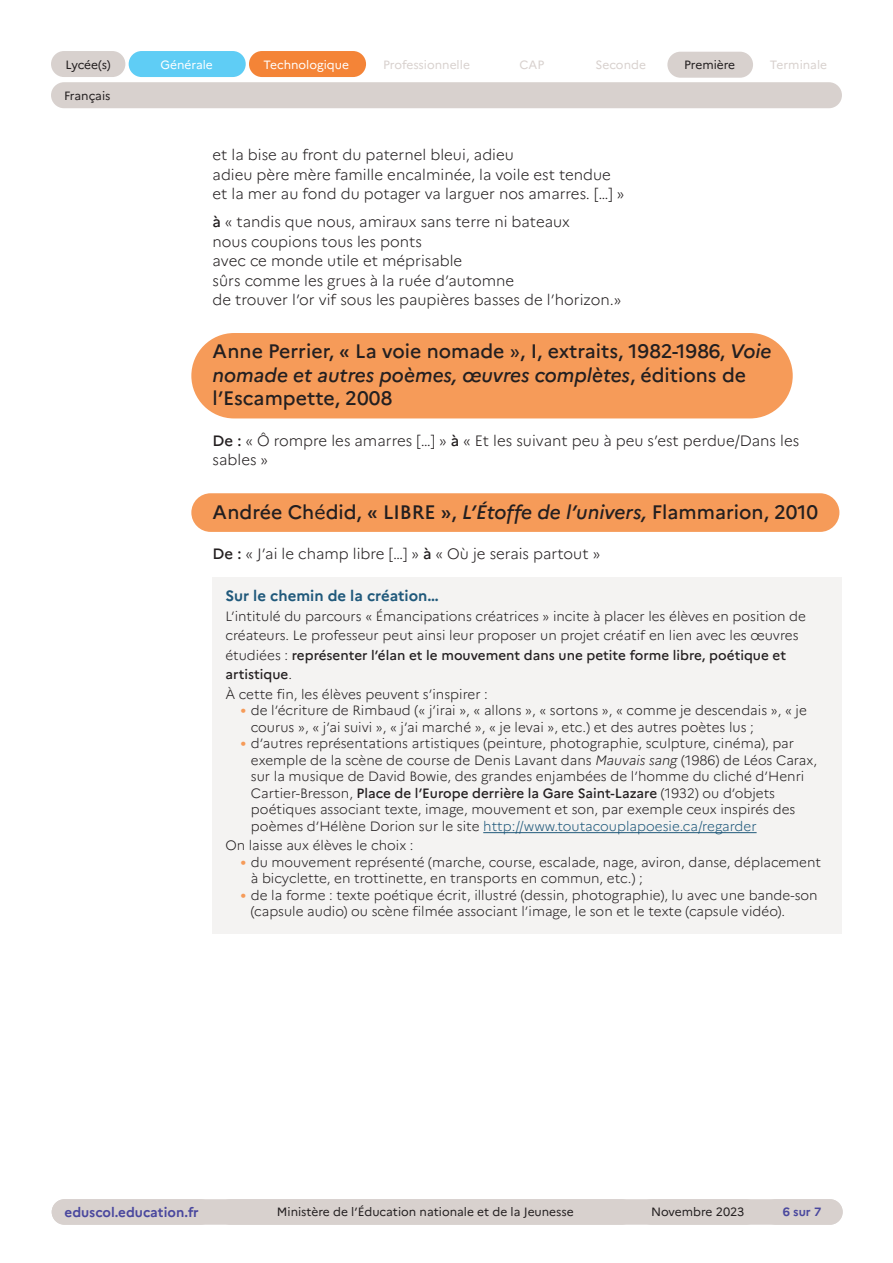
<style>
.page{position:relative;width:893px;height:1263px;background:#fff}
.page>*{position:absolute;margin:0;border:0;box-sizing:border-box;transform-origin:0 0}
.t1{font:500 19.5px/23.4px "Marianne";color:#231f20}
.t2{font:300 15px/19.5px "Marianne";color:#231f20}
.t3{font:700 15px "Marianne";color:#20597b}
.t4{font:300 13.5px/16.5px "Marianne";color:#231f20}
.t5{font:700 13.5px "Marianne";color:#4a489e}
.t6{font:12px "Marianne";color:#231f20}
.t7{font:12px "Marianne";color:#d8d1ce}
.t8{font:12px "Marianne";color:#fff}
.t9{font:700 12px "Marianne";color:#4a489e}
.s1{font-weight:500}
.s2{font-weight:400}
.s3{font-style:italic}
.s4{font-weight:400;font-size:16.5px;color:#f69b59}
.s5{color:#20597b}
</style>
<div class="page">
<div style="left:52px;top:1199px;width:791px;height:26px;background:#d8d1ce;border-radius:13px"></div>
<div style="left:51px;top:51px;width:74px;height:26px;background:#d8d1ce;border-radius:13px"></div>
<div style="left:129px;top:51px;width:117px;height:26px;background:#5fcdf5;border-radius:13px"></div>
<div style="left:249px;top:51px;width:117px;height:26px;background:#f48437;border-radius:13px"></div>
<div style="left:667px;top:52px;width:86px;height:26px;background:#d8d1ce;border-radius:13px"></div>
<div style="left:51px;top:82px;width:791px;height:26px;background:#d8d1ce;border-radius:13px"></div>
<div style="left:191px;top:333px;width:602px;height:85px;background:#f69b59;border-radius:43px"></div>
<div style="left:191px;top:493px;width:648px;height:39px;background:#f69b59;border-radius:19px"></div>
<div style="left:213px;top:577px;width:629px;height:356px;background:#f4f3f2"></div>
<hr style="left:483px;top:832px;width:274px;height:1px;background:#20597b">
<p class="t6" style="left:65px;top:57px;width:47px">Lycée(s)</p>
<p class="t8" style="left:160px;top:57px;width:54px">Générale</p>
<p class="t8" style="left:263px;top:57px;width:87px">Technologique</p>
<p class="t7" style="left:383px;top:57px;width:88px">Professionnelle</p>
<p class="t7" style="left:520px;top:58px;width:26px">CAP</p>
<p class="t7" style="left:596px;top:58px;width:52px">Seconde</p>
<p class="t6" style="left:684px;top:58px;width:53px">Première</p>
<p class="t7" style="left:770px;top:58px;width:59px">Terminale</p>
<p class="t6" style="left:64px;top:88px;width:48px">Français</p>
<p class="t2" style="left:213px;top:145px;width:413px">et la bise au front du paternel bleui, adieu<br>adieu père mère famille encalminée, la voile est tendue et la mer au fond du potager va larguer nos amarres. […] »</p>
<p class="t2" style="left:213px;top:212px;width:410px"><span class="s1">à</span> « tandis que nous, amiraux sans terre ni bateaux<br>nous coupions tous les ponts<br>avec ce monde utile et méprisable<br>sûrs comme les grues à la ruée d’automne<br>de trouver l’or vif sous les paupières basses de l’horizon.»</p>
<h1 class="t1" style="left:213px;top:340px;width:560px">Anne Perrier, « La voie nomade <span class="s2">»</span>, I, extraits, 1982-1986, <span class="s3">Voie nomade et autres poèmes, œuvres complètes</span>, éditions de l’Escampette, 2008</h1>
<p class="t2" style="left:213px;top:431px;width:588px"><span class="s1">De :</span> « Ô rompre les amarres […] » <span class="s1">à</span> « Et les suivant peu à peu s’est perdue/Dans les sables »</p>
<h1 class="t1" style="left:213px;top:500px;width:607px">Andrée Ch<span class="s2">é</span>did, « LIBRE », <span class="s3">L’Étoffe de l’univers,</span> Flammarion, 2010</h1>
<p class="t2" style="left:213px;top:544px;width:389px"><span class="s1">De :</span> « J’ai le champ libre […] » <span class="s1">à</span> « Où je serais partout »</p>
<p class="t3" style="left:225px;top:587px;width:215px">Sur le chemin de la création…</p>
<p class="t4" style="left:225px;top:606px;width:582px;line-height:19.5px">L’intitulé du parcours « Émancipations créatrices » incite à placer les élèves en position de créateurs. Le professeur peut ainsi leur proposer un projet créatif en lien avec les œuvres étudiées : <span class="s1">représenter l’élan et le mouvement dans une petite forme libre, poétique et artistique</span>.<br>À cette fin, les élèves peuvent s’inspirer :</p>
<p class="t4" style="left:251px;top:702px;width:557px;text-indent:-10px"><span class="s4">•</span> de l’écriture de Rimbaud (« j’irai », « allons », « sortons », « comme je descendais », « je courus », « j’ai suivi », « j’ai marché », « je levai », etc.) et des autres poètes lus ;</p>
<p class="t4" style="left:251px;top:735px;width:568px;text-indent:-10px"><span class="s4">•</span> d’autres représentations artistiques (peinture, photographie, sculpture, cinéma), par exemple de la scène de course de Denis Lavant dans <span class="s3">Mauvais sang</span> (1986) de Léos Carax, sur la musique de David Bowie, des grandes enjambées de l’homme du cliché d’Henri Cartier-Bresson, <span class="s1">Place de l’Europe derrière la Gare Saint-Lazare</span> (1932) ou d’objets poétiques associant texte, image, mouvement et son, par exemple ceux inspirés des poèmes d’Hélène Dorion sur le site <span class="s5">http://www.toutacouplapoesie.ca/regarder</span></p>
<p class="t4" style="left:225px;top:837px;width:190px">On laisse aux élèves le choix :</p>
<p class="t4" style="left:251px;top:854px;width:572px;text-indent:-10px"><span class="s4">•</span> du mouvement représenté (marche, course, escalade, nage, aviron, danse, déplacement à bicyclette, en trottinette, en transports en commun, etc.) ;</p>
<p class="t4" style="left:251px;top:887px;width:568px;text-indent:-10px"><span class="s4">•</span> de la forme : texte poétique écrit, illustré (dessin, photographie), lu avec une bande-son (capsule audio) ou scène filmée associant l’image, le son et le texte (capsule vidéo).</p>
<p class="t5" style="left:65px;top:1204px;width:136px">eduscol.education.fr</p>
<p class="t6" style="left:277px;top:1205px;width:298px">Ministère de l’Éducation nationale et de la Jeunesse</p>
<p class="t6" style="left:651px;top:1205px;width:95px">Novembre 2023</p>
<p class="t9" style="left:783px;top:1205px;width:40px">6 sur 7</p>
</div>
